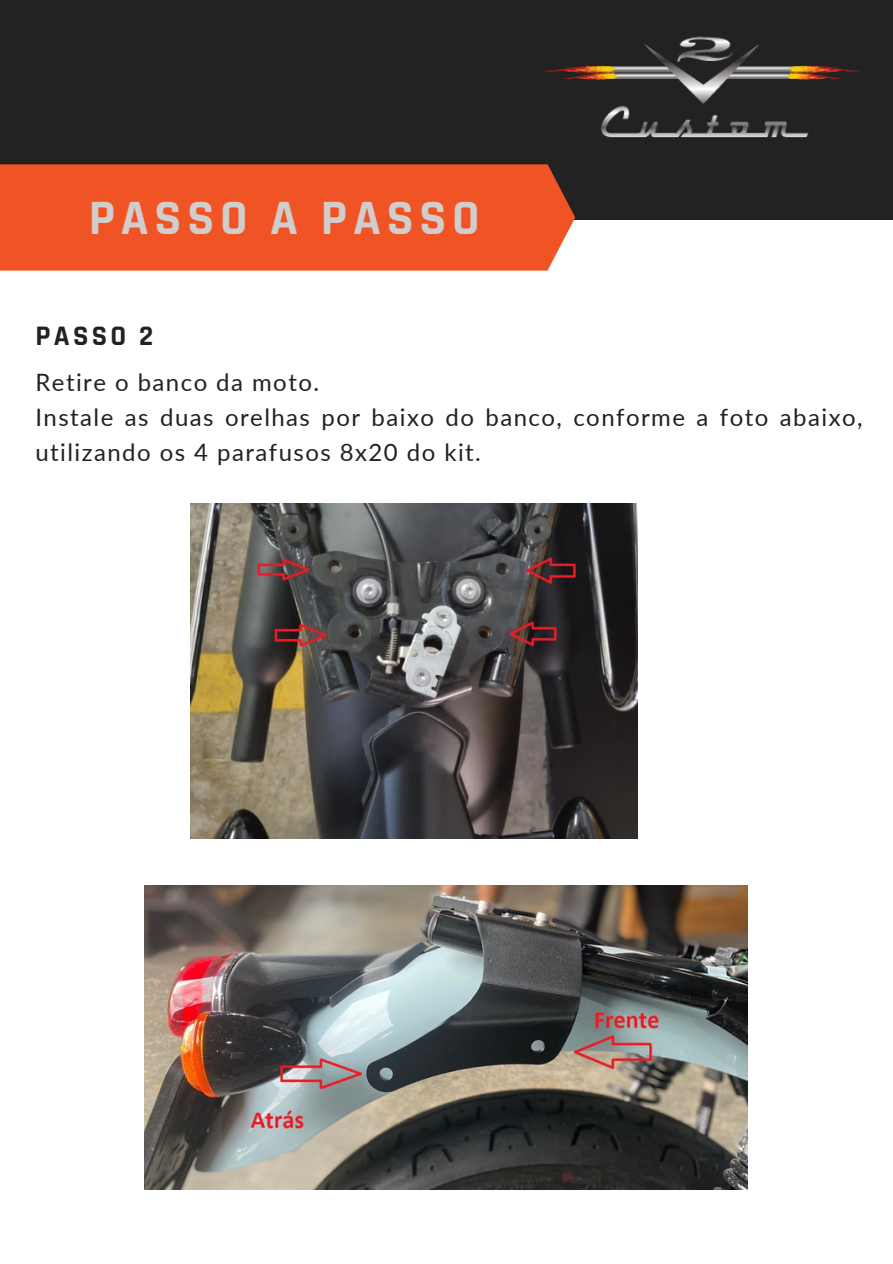
<style>
.page{position:relative;width:893px;height:1264px;background:#fff}
.page>*{position:absolute;margin:0;border:0;box-sizing:border-box;transform-origin:0 0}
.t1{font:700 49.95px "Rajdhani";letter-spacing:.115em;color:#d1cdcd}
.t2{font:700 28.65px "Rajdhani";letter-spacing:.115em;color:#222}
.t3{font:24px/34.8px "Lato";letter-spacing:.06em;color:#222}
</style>
<div class="page">
<div style="left:0;top:0;width:892px;height:220px;background:#222"></div>
<div style="left:0;top:164px;width:575px;height:106px;background:#f15424"></div>
<img style="left:544px;top:36px;width:317px;height:102px">
<img style="left:190px;top:504px;width:448px;height:335px">
<img style="left:145px;top:885px;width:602px;height:304px">
<p class="t1" style="left:89px;top:187px;width:392px">PASSO A PASSO</p>
<p class="t2" style="left:35px;top:318px;width:119px">PASSO 2</p>
<p class="t3" style="left:35px;top:365px;width:285px">Retire o banco da moto.</p>
<p class="t3" style="left:35px;top:399px;width:828px">Instale as duas orelhas por baixo do banco, conforme a foto abaixo, utilizando os 4 parafusos 8x20 do kit.</p>
</div>
